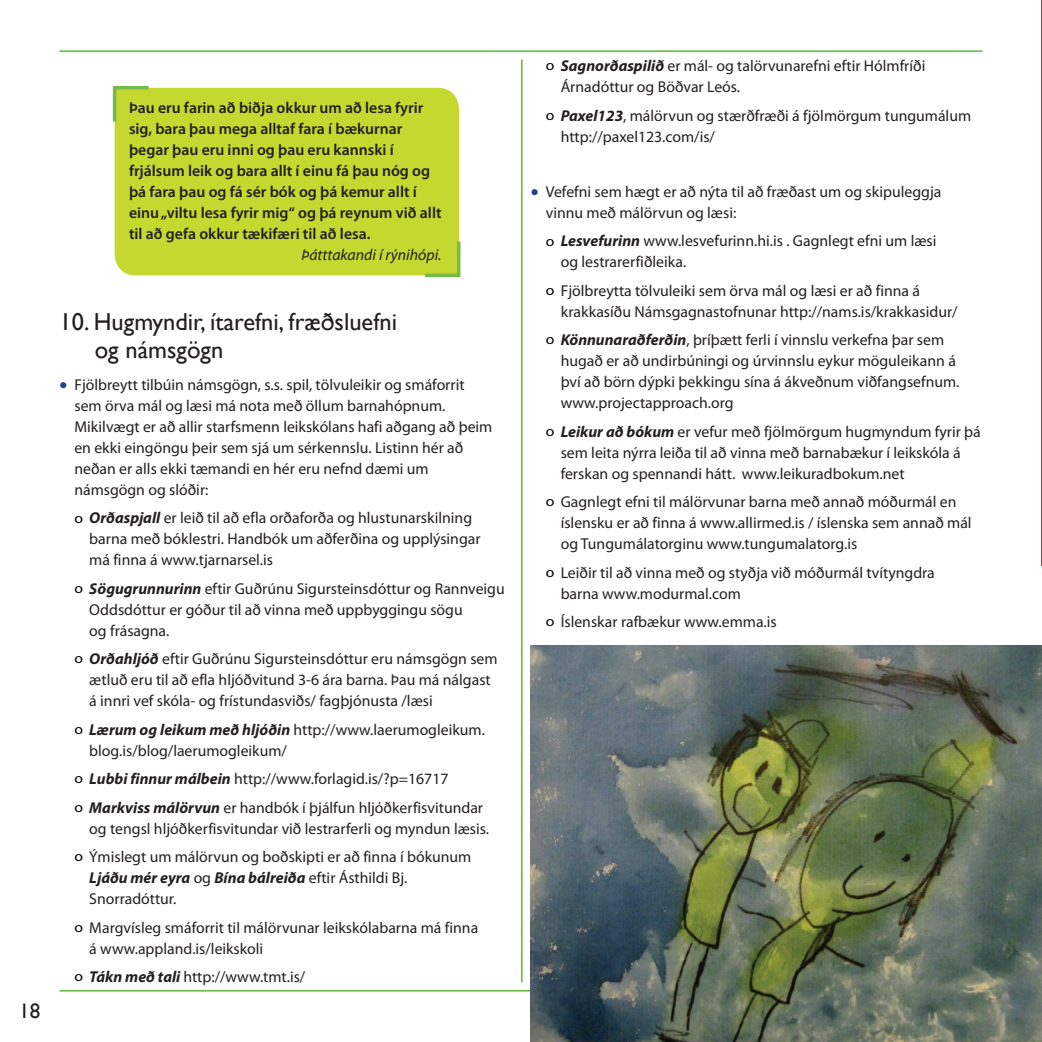
<style>
.page{position:relative;width:1042px;height:1042px;background:#fff}
.page>*{position:absolute;margin:0;border:0;box-sizing:border-box;transform-origin:0 0}
.t1{font:24.5px/28px "Gill Sans";color:#231f20}
.t2{font:21px "Gill Sans";color:#231f20}
.t3{font:15.75px/21px "Myriad Pro";color:#231f20}
.t4{font:600 15.75px/21px "Myriad Pro";color:#231f20}
.t5{font:italic 15.75px "Myriad Pro";color:#231f20}
.s1{color:#253f8e}
.s2{font-size:14.17px;color:#000001}
.s3{font-weight:700;font-style:italic}
</style>
<div class="page">
<div style="left:115px;top:88px;width:344px;height:187px;background:#c4d830"></div>
<hr style="left:60px;top:50px;width:922px;height:2px;background:#75ba4a">
<hr style="left:60px;top:990px;width:922px;height:1px;background:#75ba4a">
<hr style="left:521px;top:60px;width:2px;height:922px;background:#75ba4a">
<svg style="left:112px;top:86px;width:40px;height:39px;background:#b9d43a"></svg>
<svg style="left:421px;top:238px;width:40px;height:40px;background:#bad53c"></svg>
<img style="left:531px;top:645px;width:511px;height:397px">
<h2 class="t2" style="left:19px;top:998px;width:23px">18</h2>
<p class="t4" style="left:129px;top:97px;width:314px">Þau eru farin að biðja okkur um að lesa fyrir sig, bara þau mega alltaf fara í bækurnar þegar þau eru inni og þau eru kannski í frjálsum leik og bara allt í einu fá þau nóg og þá fara þau og fá sér bók og þá kemur allt í einu „viltu lesa fyrir mig“ og þá reynum við allt til að gefa okkur tækifæri til að lesa.</p>
<p class="t5" style="left:301px;top:245px;width:142px">Þátttakandi í rýnihópi.</p>
<h1 class="t1" style="left:95px;top:309px;width:304px;text-indent:-35px">10. Hugmyndir, ítarefni, fræðsluefni og námsgögn</h1>
<p class="t3" style="left:74px;top:374px;width:419px;text-indent:-15px"><span class="s1">●</span> Fjölbreytt tilbúin námsgögn, s.s. spil, tölvuleikir og smáforrit sem örva mál og læsi má nota með öllum barnahópnum.<br>Mikilvægt er að allir starfsmenn leikskólans hafi aðgang að þeim en ekki eingöngu þeir sem sjá um sérkennslu. Listinn hér að neðan er alls ekki tæmandi en hér eru nefnd dæmi um námsgögn og slóðir:</p>
<p class="t3" style="left:89px;top:507px;width:393px;text-indent:-15px"><span class="s2">o</span> <span class="s3">Orðaspjall</span> er leið til að efla orðaforða og hlustunarskilning barna með bóklestri. Handbók um aðferðina og upplýsingar má finna á www.tjarnarsel.is</p>
<p class="t3" style="left:89px;top:578px;width:417px;text-indent:-15px"><span class="s2">o</span> <span class="s3">Sögugrunnurinn</span> eftir Guðrúnu Sigursteinsdóttur og Rannveigu<br>Oddsdóttur er góður til að vinna með uppbyggingu sögu<br>og frásagna.</p>
<p class="t3" style="left:89px;top:648px;width:410px;text-indent:-15px"><span class="s2">o</span> <span class="s3">Orðahljóð</span> eftir Guðrúnu Sigursteinsdóttur eru námsgögn sem ætluð eru til að efla hljóðvitund 3-6 ára barna. Þau má nálgast á innri vef skóla- og frístundasviðs/ fagþjónusta /læsi</p>
<p class="t3" style="left:89px;top:719px;width:397px;text-indent:-15px"><span class="s2">o</span> <span class="s3">Lærum og leikum með hljóðin</span> http://www.laerumogleikum. blog.is/blog/laerumogleikum/</p>
<p class="t3" style="left:74px;top:764px;width:410px;line-height:28.5px"><span class="s2">o</span> <span class="s3">Lubbi finnur málbein</span> http://www.forlagid.is/?p=16717<br><span class="s2">o</span> <span class="s3">Markviss málörvun</span> er handbók í þjálfun hljóðkerfisvitundar</p>
<p class="t3" style="left:74px;top:814px;width:416px;line-height:28.5px;text-indent:15px">og tengsl hljóðkerfisvitundar við lestrarferli og myndun læsis. <span class="s2">o</span> Ýmislegt um málörvun og boðskipti er að finna í bókunum</p>
<p class="t3" style="left:89px;top:867px;width:319px"><span class="s3">Ljáðu mér eyra</span> og <span class="s3">Bína bálreiða</span> eftir Ásthildi Bj.<br>Snorradóttur.</p>
<p class="t3" style="left:89px;top:916px;width:390px;text-indent:-15px"><span class="s2">o</span> Margvísleg smáforrit til málörvunar leikskólabarna má finna á www.appland.is/leikskoli</p>
<p class="t3" style="left:74px;top:966px;width:232px"><span class="s2">o</span> <span class="s3">Tákn með tali</span> http://www.tmt.is/</p>
<p class="t3" style="left:561px;top:55px;width:366px;text-indent:-15px"><span class="s2">o</span> <span class="s3">Sagnorðaspilið</span> er mál- og talörvunarefni eftir Hólmfríði<br>Árnadóttur og Böðvar Leós.</p>
<p class="t3" style="left:561px;top:105px;width:412px;text-indent:-15px"><span class="s2">o</span> <span class="s3">Paxel123</span>, málörvun og stærðfræði á fjölmörgum tungumálum http://paxel123.com/is/</p>
<p class="t3" style="left:546px;top:181px;width:397px;text-indent:-15px"><span class="s1">●</span> Vefefni sem hægt er að nýta til að fræðast um og skipuleggja vinnu með málörvun og læsi:</p>
<p class="t3" style="left:561px;top:230px;width:377px;text-indent:-15px"><span class="s2">o</span> <span class="s3">Lesvefurinn</span> www.lesvefurinn.hi.is . Gagnlegt efni um læsi og lestrarerfiðleika.</p>
<p class="t3" style="left:561px;top:280px;width:398px;text-indent:-15px"><span class="s2">o</span> Fjölbreytta tölvuleiki sem örva mál og læsi er að finna á krakkasíðu Námsgagnastofnunar http://nams.is/krakkasidur/</p>
<p class="t3" style="left:561px;top:329px;width:400px;text-indent:-15px"><span class="s2">o</span> <span class="s3">Könnunaraðferðin</span>, þríþætt ferli í vinnslu verkefna þar sem hugað er að undirbúningi og úrvinnslu eykur möguleikann á því að börn dýpki þekkingu sína á ákveðnum viðfangsefnum. www.projectapproach.org</p>
<p class="t3" style="left:561px;top:421px;width:422px;text-indent:-15px"><span class="s2">o</span> <span class="s3">Leikur að bókum</span> er vefur með fjölmörgum hugmyndum fyrir þá sem leita nýrra leiða til að vinna með barnabækur í leikskóla á ferskan og spennandi hátt. www.leikuradbokum.net</p>
<p class="t3" style="left:561px;top:491px;width:412px;text-indent:-15px"><span class="s2">o</span> Gagnlegt efni til málörvunar barna með annað móðurmál en íslensku er að finna á www.allirmed.is / íslenska sem annað mál og Tungumálatorginu www.tungumalatorg.is</p>
<p class="t3" style="left:561px;top:562px;width:376px;text-indent:-15px"><span class="s2">o</span> Leiðir til að vinna með og styðja við móðurmál tvítyngdra barna www.modurmal.com</p>
<p class="t3" style="left:546px;top:611px;width:232px"><span class="s2">o</span> Íslenskar rafbækur www.emma.is</p>
</div>
